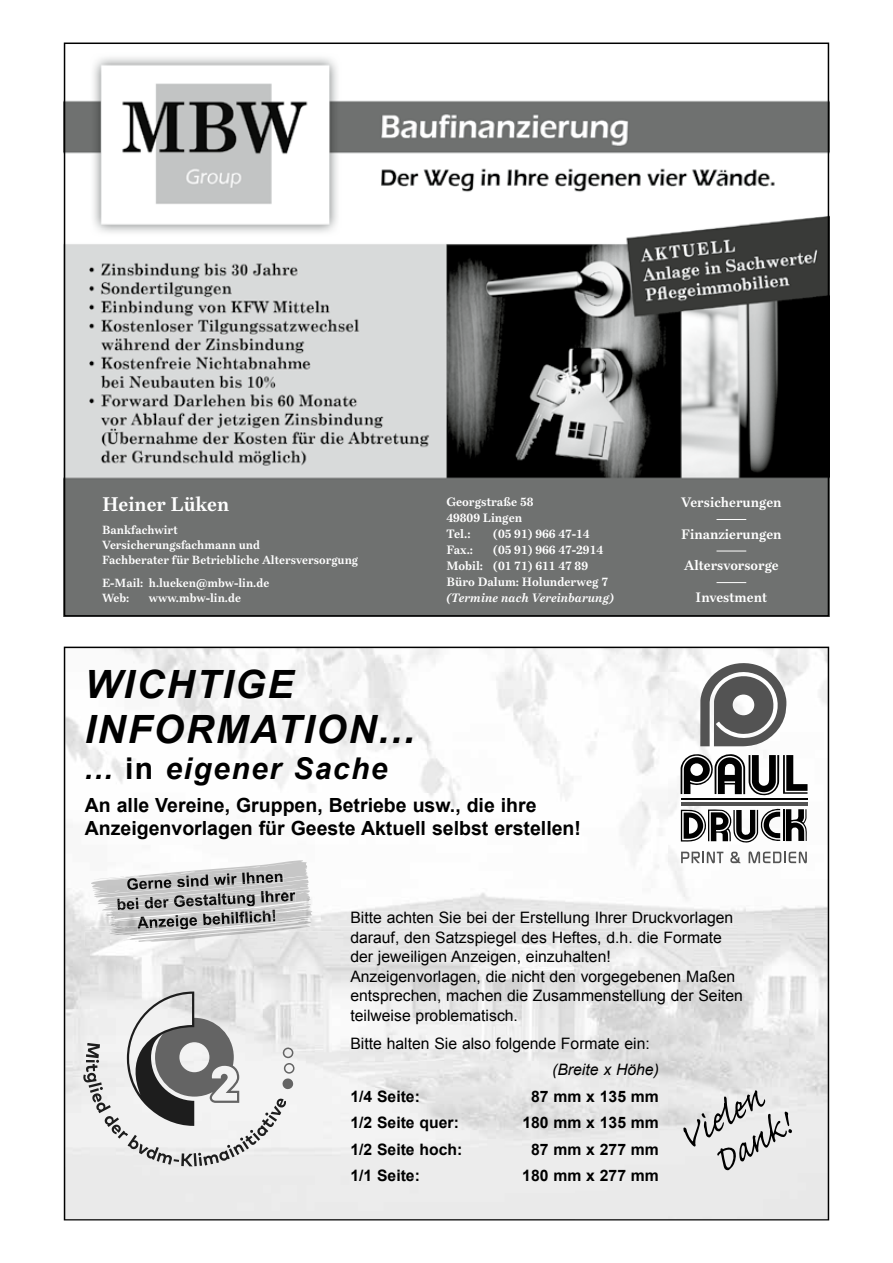
<style>
.page{position:relative;width:893px;height:1263px;background:#fff}
.page>*{position:absolute;margin:0;border:0;box-sizing:border-box;transform-origin:0 0}
.t1{font:italic 700 39px/45px "Arial";letter-spacing:.05em;color:#000}
.t2{font:italic 700 30px "Arial";letter-spacing:.05em;color:#000}
.t3{font:700 19.5px/23.4px "Arial";color:#000}
.t4{font:700 19.5px "Bressay";color:#fff}
.t5{font:15.75px/19.5px "Arial";color:#000}
.t6{font:700 15.75px "Arial";color:#000}
.t7{font:italic 15.75px "Arial";color:#000}
.t8{font:700 13.5px "Bressay";color:#fff}
.t9{font:700 12px/15.9px "Bressay";color:#fff}
.t10{font:italic 700 12px "Bressay";color:#fff}
.t11{font:700 11.7px/15px "Bressay";color:#fff}
.s1{font-style:normal}
</style>
<div class="page">
<img style="left:67px;top:57px;width:759px;height:557px">
<hr style="left:716px;top:519px;width:30px;height:1px;background:#fff">
<hr style="left:716px;top:551px;width:30px;height:1px;background:#fff">
<hr style="left:716px;top:582px;width:30px;height:1px;background:#fff">
<svg style="left:64px;top:647px;width:765px;height:573px"></svg>
<svg style="left:700px;top:661px;width:87px;height:85px"></svg>
<hr style="left:783px;top:809px;width:1px;height:32px;background:#000">
<svg style="left:681px;top:753px;width:126px;height:43px"></svg>
<hr style="left:680px;top:799px;width:127px;height:1px;background:#000">
<svg style="left:681px;top:808px;width:99px;height:35px"></svg>
<svg style="left:786px;top:809px;width:21px;height:32px"></svg>
<hr style="left:680px;top:802px;width:127px;height:4px;background:#535353">
<svg style="left:681px;top:851px;width:42px;height:12px"></svg>
<svg style="left:730px;top:852px;width:11px;height:11px"></svg>
<svg style="left:749px;top:851px;width:58px;height:12px"></svg>
<svg style="left:683px;top:1090px;width:109px;height:80px;background:#ccc"></svg>
<img style="left:94px;top:860px;width:214px;height:16px">
<img style="left:94px;top:876px;width:216px;height:31px">
<img style="left:117px;top:889px;width:178px;height:1px">
<img style="left:102px;top:890px;width:209px;height:22px">
<img style="left:118px;top:891px;width:166px;height:21px">
<img style="left:284px;top:890px;width:26px;height:13px">
<img style="left:208px;top:903px;width:103px;height:3px">
<svg style="left:288px;top:903px;width:8px;height:2px"></svg>
<img style="left:181px;top:906px;width:132px;height:25px">
<img style="left:109px;top:926px;width:28px;height:5px">
<img style="left:137px;top:926px;width:87px;height:5px">
<img style="left:106px;top:912px;width:208px;height:14px">
<img style="left:199px;top:912px;width:71px;height:6px">
<svg style="left:270px;top:912px;width:20px;height:6px"></svg>
<img style="left:104px;top:912px;width:95px;height:7px">
<img style="left:118px;top:912px;width:30px;height:1px">
<img style="left:110px;top:918px;width:199px;height:8px">
<img style="left:235px;top:923px;width:27px;height:3px">
<img style="left:262px;top:921px;width:51px;height:5px">
<img style="left:107px;top:931px;width:165px;height:11px">
<img style="left:108px;top:931px;width:30px;height:10px">
<svg style="left:83px;top:991px;width:212px;height:175px"></svg>
<p class="t4" style="left:102px;top:493px;width:129px">Heiner Lüken</p>
<p class="t11" style="left:102px;top:522px;width:258px">Bankfachwirt<br>Versicherungsfachmann und<br>Fachberater für Betriebliche Altersversorgung</p>
<p class="t11" style="left:102px;top:575px;width:169px">E-Mail: h.lueken@mbw-lin.de<br>Web:</p>
<p class="t11" style="left:149px;top:590px;width:94px">www.mbw-lin.de</p>
<p class="t9" style="left:446px;top:494px;width:89px">Georgstraße 58<br>49809 Lingen<br>Tel.:</p>
<p class="t9" style="left:493px;top:526px;width:98px">(05 91) 966 47-14</p>
<p class="t9" style="left:446px;top:542px;width:163px;text-indent:47px">(05 91) 966 47-2914<br>Mobil: (01 71) 611 47 89<br>Büro Dalum: Holunderweg 7</p>
<p class="t10" style="left:446px;top:590px;width:169px">(Termine nach Vereinbarung)</p>
<p class="t9" style="left:446px;top:542px;width:28px">Fax.:</p>
<h1 class="t1" style="left:85px;top:664px;width:332px">WICHTIGE<br>INFORMATION...</h1>
<h2 class="t2" style="left:85px;top:749px;width:304px">... <span class="s1">in</span> eigener Sache</h2>
<p class="t3" style="left:85px;top:794px;width:498px">An alle Vereine, Gruppen, Betriebe usw., die ihre<br>Anzeigenvorlagen für Geeste Aktuell selbst erstellen!</p>
<p class="t8" style="left:681px;top:494px;width:102px">Versicherungen</p>
<p class="t8" style="left:681px;top:526px;width:102px">Finanzierungen</p>
<p class="t8" style="left:684px;top:558px;width:96px">Altersvorsorge</p>
<p class="t8" style="left:696px;top:589px;width:73px">Investment</p>
<p class="t6" style="left:116px;top:894px;width:180px;rotate:-3deg">bei der Gestaltung Ihrer</p>
<p class="t5" style="left:350px;top:908px;width:394px">Bitte achten Sie bei der Erstellung Ihrer Druckvorlagen darauf, den Satzspiegel des Heftes, d.h. die Formate der jeweiligen Anzeigen, einzuhalten!<br>Anzeigenvorlagen, die nicht den vorgegebenen Maßen entsprechen, machen die Zusammenstellung der Seiten teilweise problematisch.</p>
<p class="t5" style="left:350px;top:1033px;width:301px">Bitte halten Sie also folgende Formate ein:</p>
<p class="t7" style="left:552px;top:1059px;width:108px">(Breite x Höhe)</p>
<p class="t6" style="left:350px;top:1086px;width:71px">1/4 Seite:</p>
<p class="t6" style="left:531px;top:1086px;width:129px">87 mm x 135 mm</p>
<p class="t6" style="left:350px;top:1112px;width:110px">1/2 Seite quer:</p>
<p class="t6" style="left:522px;top:1112px;width:138px">180 mm x 135 mm</p>
<p class="t6" style="left:350px;top:1139px;width:114px">1/2 Seite hoch:</p>
<p class="t6" style="left:531px;top:1139px;width:129px">87 mm x 277 mm</p>
<p class="t6" style="left:350px;top:1165px;width:71px">1/1 Seite:</p>
<p class="t6" style="left:522px;top:1165px;width:138px">180 mm x 277 mm</p>
</div>
